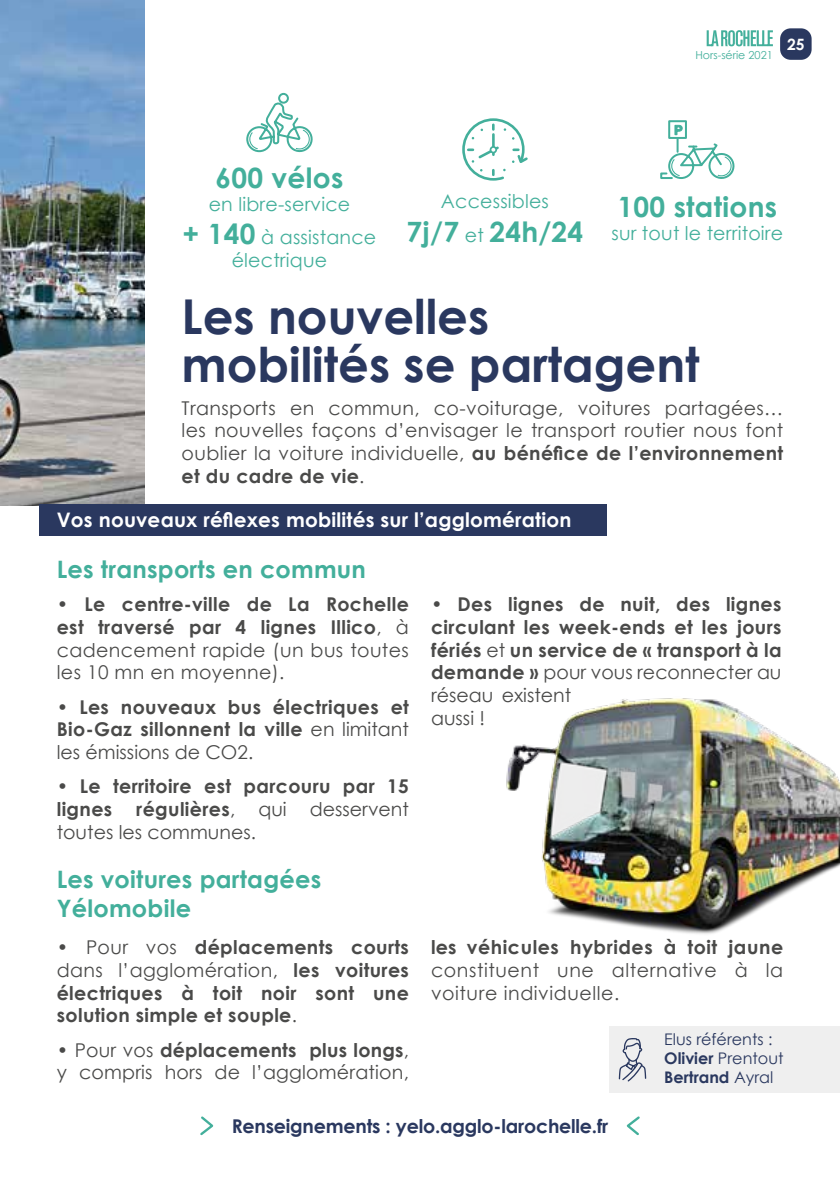
<style>
.page{position:relative;width:840px;height:1191px;background:#fff}
.page>*{position:absolute;margin:0;border:0;box-sizing:border-box;transform-origin:0 0}
.t1{font:700 48px/48px "Century Gothic";color:#2a385f}
.t2{font:700 28px "Century Gothic";letter-spacing:.01em;color:#43af9b}
.t3{font:700 24px/28.8px "Century Gothic";letter-spacing:.01em;color:#43af9b}
.t4{font:700 20px "Century Gothic";letter-spacing:.01em;color:#fff}
.t5{font:700 19px/22.8px "Century Gothic";letter-spacing:.02em;color:#4a4a49;text-align:justify}
.t6{font:19px/22.8px "Century Gothic";letter-spacing:.02em;color:#4a4a49}
.t7{font:19px/33.6px "Century Gothic";letter-spacing:.01em;color:#43af9b;text-align:center}
.t8{font:19px/22.8px "Century Gothic";color:#4a4a49}
.t9{font:700 19px "Century Gothic";letter-spacing:-.01em;color:#2a385f}
.t10{font:16px/19.2px "Century Gothic";color:#2a385f}
.t11{font:700 15.6px "Century Gothic";color:#fff}
.t12{font:11px "Century Gothic";color:#43af9b}
.s1{font-weight:700;font-size:28px}
.s2{font-weight:400;font-size:19px}
.s3{font-weight:700}
.s4{font-weight:400}
</style>
<div class="page">
<div style="left:779px;top:28px;width:32px;height:32px;background:#2a385f;border-radius:11px"></div>
<svg style="left:706px;top:30px;width:66px;height:16px"></svg>
<div style="left:609px;top:1026px;width:230px;height:67px;background:#efefef"></div>
<img style="left:506px;top:698px;width:333px;height:236px">
<img style="left:0;top:0;width:145px;height:506px">
<div style="left:40px;top:504px;width:566px;height:31px;background:#2a385f"></div>
<svg style="left:246px;top:92px;width:67px;height:61px"></svg>
<div style="left:667px;top:120px;width:19px;height:19px;border:2px solid #43af9b"></div>
<svg style="left:660px;top:125px;width:75px;height:54px"></svg>
<svg style="left:462px;top:118px;width:66px;height:63px"></svg>
<svg style="left:200px;top:1116px;width:14px;height:20px"></svg>
<svg style="left:626px;top:1116px;width:14px;height:20px"></svg>
<svg style="left:618px;top:1038px;width:28px;height:44px"></svg>
<p class="t12" style="left:695px;top:47px;width:79px">Hors-série 2021</p>
<p class="t11" style="left:786px;top:32px;width:19px">25</p>
<h2 class="t2" style="left:215px;top:157px;width:129px">600 vélos</h2>
<p class="t7" style="left:182px;top:187px;width:195px">en libre-service<br><span class="s1">+ 140</span> à assistance</p>
<p class="t7" style="left:231px;top:243px;width:97px">électrique</p>
<p class="t7" style="left:440px;top:184px;width:109px">Accessibles</p>
<h2 class="t2" style="left:406px;top:210px;width:178px">7j/7 <span class="s2">et</span> 24h/24</h2>
<h2 class="t2" style="left:617px;top:186px;width:161px">100 stations</h2>
<p class="t7" style="left:611px;top:216px;width:173px">sur tout le territoire</p>
<h1 class="t1" style="left:181px;top:290px;width:519px">Les nouvelles mobilités se partagent</h1>
<p class="t6" style="left:181px;top:396px;width:603px;text-align:justify">Transports en commun, co-voiturage, voitures partagées… les nouvelles façons d’envisager le transport routier nous font oublier la voiture individuelle, <span class="s3">au bénéfice de l’environnement et du cadre de vie</span>.</p>
<p class="t4" style="left:57px;top:505px;width:516px">Vos nouveaux réflexes mobilités sur l’agglomération</p>
<p class="t3" style="left:57px;top:553px;width:310px">Les transports en commun</p>
<p class="t5" style="left:57px;top:592px;width:353px"><span class="s4">•</span> Le centre-ville de La Rochelle est traversé par 4 lignes Illico<span class="s4">, à cadencement rapide (un bus toutes les 10 mn en moyenne).</span></p>
<p class="t5" style="left:57px;top:694px;width:353px"><span class="s4">•</span> Les nouveaux bus électriques et Bio-Gaz sillonnent la ville <span class="s4">en limitant les émissions de CO2.</span></p>
<p class="t5" style="left:57px;top:774px;width:353px"><span class="s4">•</span> Le territoire est parcouru par 15 lignes</p>
<p class="t8" style="left:57px;top:797px;width:353px;text-indent:79px"><span class="s3">régulières</span>, qui desservent toutes les communes.</p>
<p class="t3" style="left:57px;top:863px;width:266px">Les voitures partagées<br>Yélomobile</p>
<p class="t5" style="left:57px;top:934px;width:353px"><span class="s4">• Pour vos</span> déplacements courts <span class="s4">dans l’agglomération,</span> les voitures électriques à toit noir sont une solution simple et souple<span class="s4">.</span></p>
<p class="t6" style="left:57px;top:1038px;width:353px">• Pour vos <span class="s3">déplacements plus longs</span>, y compris hors de l’agglomération,</p>
<p class="t5" style="left:431px;top:592px;width:352px;text-align:left"><span class="s4">•</span> Des lignes de nuit, des lignes circulant les week-ends et les jours fériés <span class="s4">et</span> un service de « transport à la demande » <span class="s4">pour vous reconnecter au réseau existent<br>aussi !</span></p>
<p class="t5" style="left:431px;top:934px;width:353px">les véhicules hybrides à toit jaune</p>
<p class="t6" style="left:431px;top:958px;width:353px">constituent une alternative à la voiture individuelle.</p>
<p class="t10" style="left:663px;top:1029px;width:121px">Elus référents :<br><span class="s3">Olivier</span> Prentout<br><span class="s3">Bertrand</span> Ayral</p>
<p class="t9" style="left:231px;top:1111px;width:378px">Renseignements : yelo.agglo-larochelle.fr</p>
</div>
